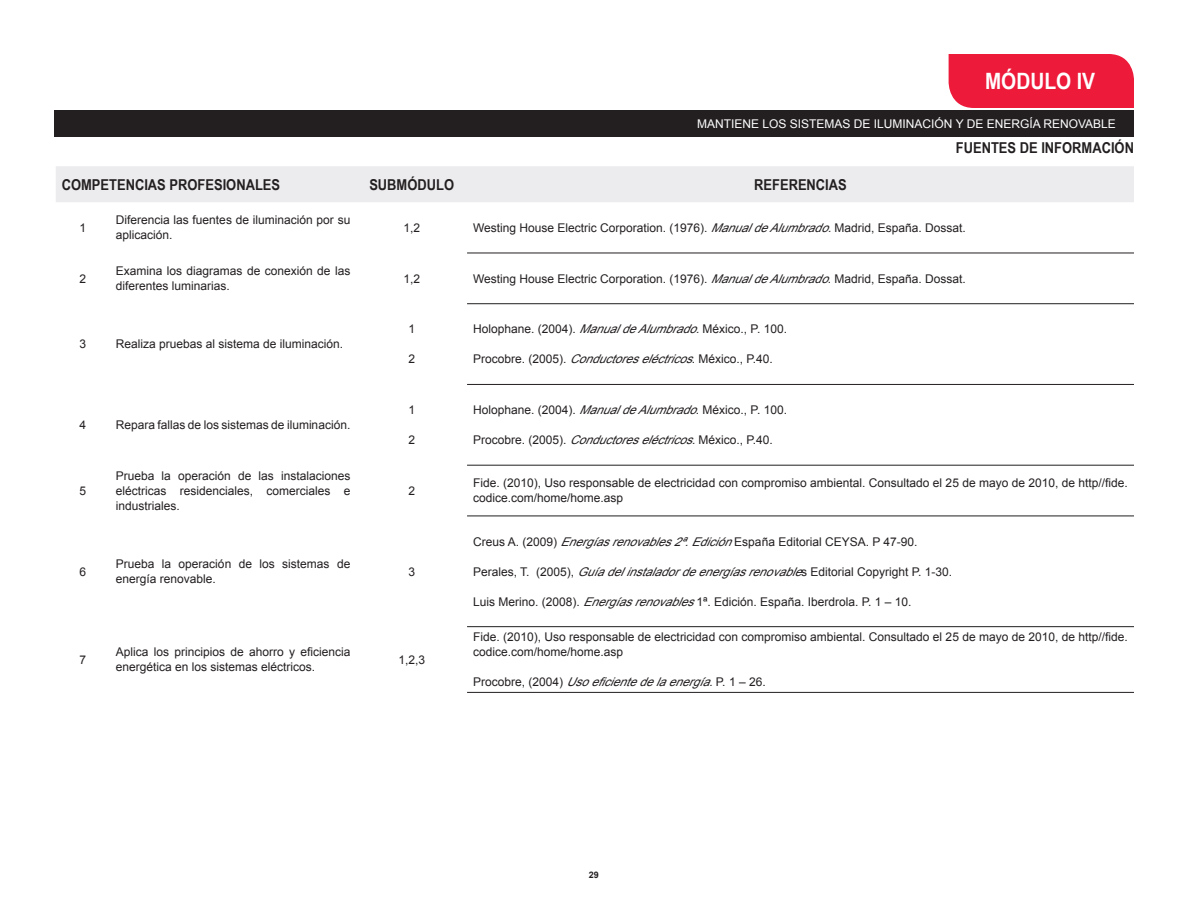
<style>
.page{position:relative;width:1188px;height:918px;background:#fff}
.page>*{position:absolute;margin:0;border:0;box-sizing:border-box;transform-origin:0 0}
.t1{font:700 22.5px "Arial Narrow";color:#fff;scale:1.05 1}
.t2{font:700 15px "Arial Narrow";color:#231f20;scale:1.05 1}
.t3{font:12px/15px "Arial";color:#231f20}
.t4{font:12px "Arial";color:#fff}
.t5{font:italic 12px "Arial";color:#231f20}
.t6{font:700 9px "Arial";color:#231f20}
.s1{font-style:italic}
.s2{font-style:normal}
</style>
<div class="page">
<div style="left:949px;top:54px;width:185px;height:54px;background:#ed1a3a"></div>
<div style="left:54px;top:110px;width:1080px;height:26px;background:#231f20"></div>
<div style="left:56px;top:166px;width:1078px;height:36px;background:#ececee"></div>
<hr style="left:467px;top:253px;width:667px;height:1px;background:#231f20">
<hr style="left:467px;top:303px;width:667px;height:1px;background:#231f20">
<hr style="left:467px;top:384px;width:667px;height:1px;background:#231f20">
<hr style="left:467px;top:465px;width:667px;height:1px;background:#231f20">
<hr style="left:467px;top:516px;width:667px;height:1px;background:#231f20">
<hr style="left:467px;top:626px;width:667px;height:1px;background:#231f20">
<hr style="left:467px;top:692px;width:667px;height:1px;background:#231f20">
<p class="t1" style="left:985px;top:64px;width:106px">MÓDULO IV</p>
<p class="t4" style="left:697px;top:116px;width:420px">MANTIENE LOS SISTEMAS DE ILUMINACIÓN Y DE ENERGÍA RENOVABLE</p>
<p class="t2" style="left:956px;top:136px;width:171px">FUENTES DE INFORMACIÓN</p>
<p class="t2" style="left:62px;top:173px;width:209px">COMPETENCIAS PROFESIONALES</p>
<p class="t2" style="left:369px;top:173px;width:82px">SUBMÓDULO</p>
<p class="t2" style="left:754px;top:173px;width:90px">REFERENCIAS</p>
<p class="t3" style="left:79px;top:220px;width:8px">1</p>
<p class="t3" style="left:116px;top:213px;width:236px">Diferencia las fuentes de iluminación por su aplicación.</p>
<p class="t3" style="left:403px;top:220px;width:18px">1,2</p>
<p class="t3" style="left:473px;top:220px;width:494px">Westing House Electric Corporation. (1976). <span class="s1">ManualdeAlumbrado.</span>Madrid, España. Dossat.</p>
<p class="t3" style="left:79px;top:271px;width:8px">2</p>
<p class="t3" style="left:116px;top:264px;width:236px">Examina los diagramas de conexión de las diferentes luminarias.</p>
<p class="t3" style="left:403px;top:271px;width:18px">1,2</p>
<p class="t3" style="left:473px;top:271px;width:494px">Westing House Electric Corporation. (1976). <span class="s1">ManualdeAlumbrado</span>. Madrid, España. Dossat.</p>
<p class="t3" style="left:79px;top:337px;width:8px">3</p>
<p class="t3" style="left:116px;top:337px;width:229px">Realiza pruebas al sistema de iluminación.</p>
<p class="t3" style="left:79px;top:418px;width:8px">4</p>
<p class="t3" style="left:116px;top:418px;width:236px">Repara fallas de los sistemas de iluminación.</p>
<p class="t3" style="left:79px;top:483px;width:8px">5</p>
<p class="t3" style="left:116px;top:468px;width:236px;text-align:justify">Prueba la operación de las instalaciones eléctricas residenciales, comerciales e industriales.</p>
<p class="t3" style="left:408px;top:322px;width:8px">1</p>
<p class="t3" style="left:408px;top:352px;width:8px">2</p>
<p class="t3" style="left:408px;top:403px;width:8px">1</p>
<p class="t3" style="left:408px;top:433px;width:8px">2</p>
<p class="t3" style="left:473px;top:322px;width:315px">Holophane. (2004). <span class="s1">ManualdeAlumbrado.</span>México., P. 100.</p>
<p class="t3" style="left:473px;top:352px;width:301px">Procobre. (2005). <span class="s1">Conductoreseléctricos</span>. México., P.40.</p>
<p class="t3" style="left:473px;top:403px;width:315px">Holophane. (2004). <span class="s1">ManualdeAlumbrado</span>. México., P. 100.</p>
<p class="t3" style="left:473px;top:433px;width:301px">Procobre. (2005). <span class="s1">Conductoreseléctricos.</span>México., P.40.</p>
<p class="t3" style="left:408px;top:483px;width:8px">2</p>
<p class="t3" style="left:473px;top:476px;width:656px">Fide. (2010), Uso responsable de electricidad con compromiso ambiental. Consultado el 25 de mayo de 2010, de http//fide. codice.com/home/home.asp</p>
<p class="t3" style="left:79px;top:564px;width:8px">6</p>
<p class="t3" style="left:116px;top:557px;width:236px">Prueba la operación de los sistemas de energía renovable.</p>
<p class="t3" style="left:408px;top:564px;width:8px">3</p>
<p class="t3" style="left:79px;top:652px;width:8px">7</p>
<p class="t3" style="left:116px;top:645px;width:236px">Aplica los principios de ahorro y eficiencia energética en los sistemas eléctricos.</p>
<p class="t3" style="left:398px;top:652px;width:28px">1,2,3</p>
<p class="t3" style="left:473px;top:534px;width:446px">Creus A. (2009) <span class="s1">Energíasrenovables2ª.Edición</span>España Editorial CEYSA. P 47-90.</p>
<p class="t3" style="left:473px;top:564px;width:481px">Perales, T. (2005), <span class="s1">Guíadelinstaladordeenergíasrenovable</span>s Editorial Copyright P. 1-30.</p>
<p class="t3" style="left:473px;top:594px;width:440px">Luis Merino. (2008). <span class="s1">Energíasrenovables</span>1ª. Edición. España. Iberdrola. P. 1 – 10.</p>
<p class="t3" style="left:473px;top:630px;width:656px">Fide. (2010), Uso responsable de electricidad con compromiso ambiental. Consultado el 25 de mayo de 2010, de http//fide. codice.com/home/home.asp</p>
<p class="t5" style="left:473px;top:674px;width:294px"><span class="s2">P r o c o b r e , ( 2 0 0 4 )</span> Usoeficientedelaenergía.<span class="s2">P . 1 – 2 6 .</span></p>
<p class="t6" style="left:589px;top:868px;width:12px">29</p>
</div>
